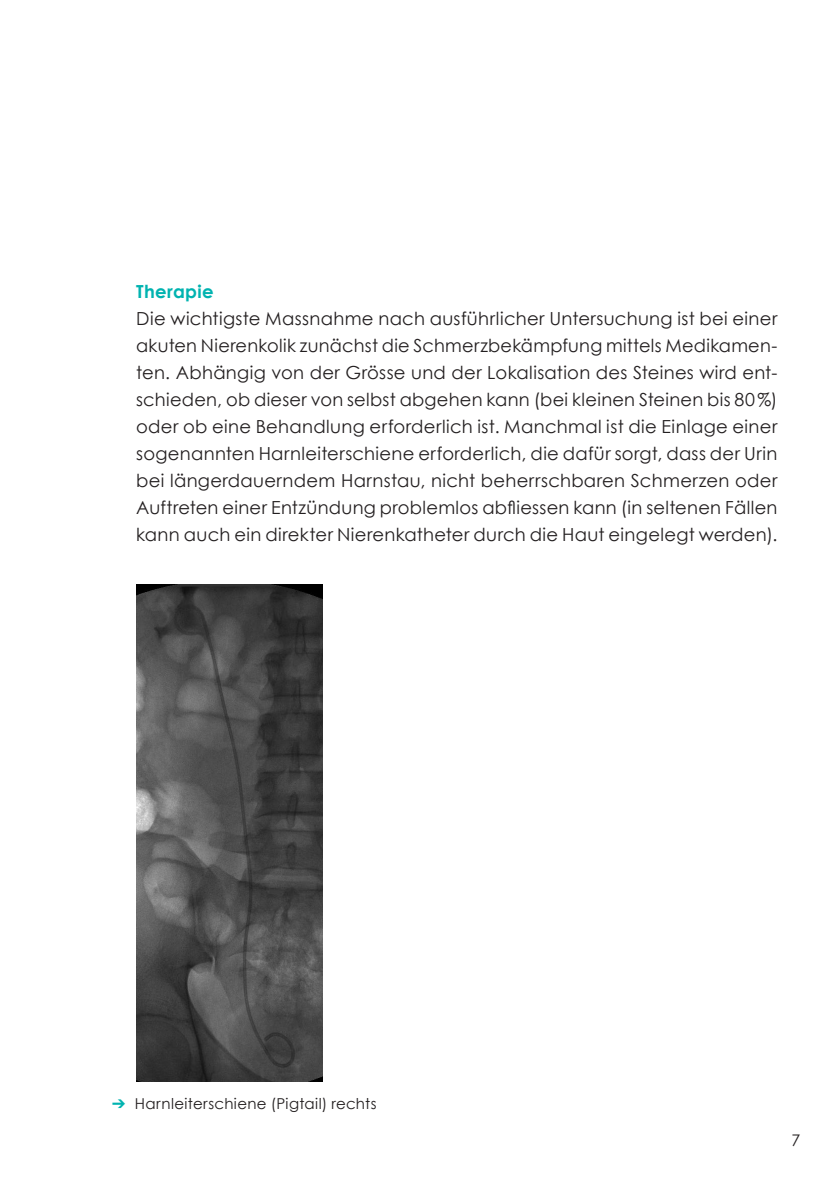
<style>
.page{position:relative;width:840px;height:1191px;background:#fff}
.page>*{position:absolute;margin:0;border:0;box-sizing:border-box;transform-origin:0 0}
.Lauftext{font:18px/27px "Century Gothic";letter-spacing:.015em;color:#231f20;text-align:justify}
.Überschrift_3_Farbe{font:700 18px "Century Gothic";letter-spacing:.02em;color:#00b3b0}
.t1{font:16px "Century Gothic";color:#231f20}
.Bildlegende{font:15px "Century Gothic";letter-spacing:.025em;color:#231f20}
.s1{color:#00b3b0}
</style>
<div class="page">
<img style="left:136px;top:584px;width:186px;height:497px">
<p class="Überschrift_3_Farbe" style="left:136px;top:278px;width:79px">Therapie</p>
<p class="Lauftext" style="left:136px;top:305px;width:642px">Die wichtigste Massnahme nach ausführlicher Untersuchung ist bei einer akuten Nierenkolik zunächst die Schmerzbekämpfung mittels Medikamen&shy;ten. Abhängig von der Grösse und der Lokalisation des Steines wird ent&shy;schieden, ob dieser von selbst abgehen kann (bei kleinen Steinen bis 80%) oder ob eine Behandlung erforderlich ist. Manchmal ist die Einlage einer sogenannten Harnleiterschiene erforderlich, die dafür sorgt, dass der Urin bei längerdauerndem Harnstau, nicht beherrschbaren Schmerzen oder Auftreten einer Entzündung problemlos abfliessen kann (in seltenen Fällen kann auch ein direkter Nierenkatheter durch die Haut eingelegt werden).</p>
<p class="Bildlegende" style="left:112px;top:1092px;width:266px"><span class="s1">➔</span> Harnleiterschiene (Pigtail) rechts</p>
<p class="t1" style="left:791px;top:1128px;width:10px">7</p>
</div>
